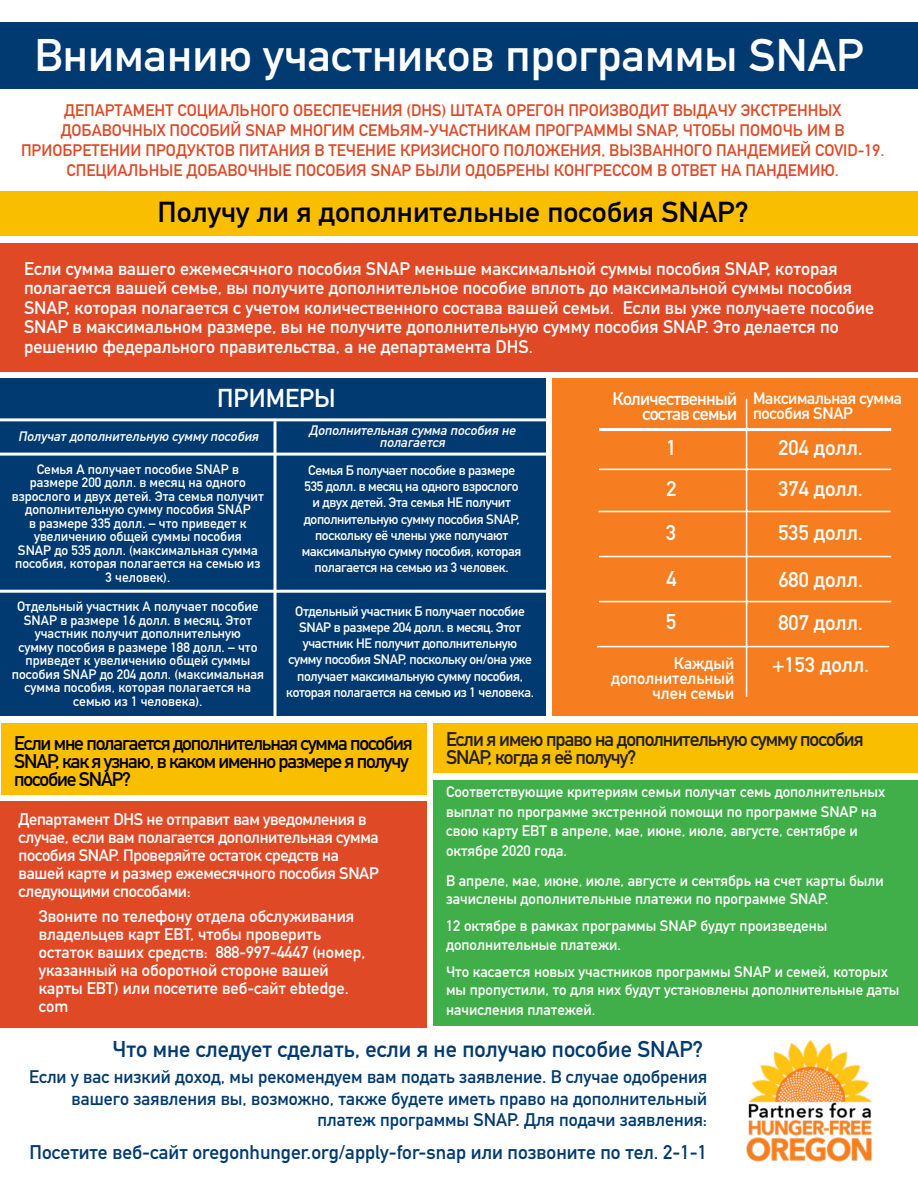
<style>
.page{position:relative;width:918px;height:1188px;background:#fff}
.page>*{position:absolute;margin:0;border:0;box-sizing:border-box;transform-origin:0 0}
.t1{font:700 45px "DIN Alternate";color:#fff;scale:1.04 1}
.t2{font:700 28.5px "DIN Alternate";color:#000;scale:1.05 1}
.t3{font:700 25.5px "DIN Alternate";color:#fff}
.t4{font:700 22.5px "DIN Alternate";color:#003a70}
.t5{font:700 21px "DIN Alternate";color:#fff}
.t6{font:700 19.5px/18px "DIN Alternate";letter-spacing:-.06em;color:#000}
.t7{font:700 19.5px "DIN Alternate";color:#003a70}
.t8{font:700 19.5px/18px "DIN Alternate";letter-spacing:-.05em;color:#231f20}
.t9{font:700 18px/19.5px "DIN Alternate";color:#fff}
.t10{font:700 18px/21.6px "DIN Alternate";color:#003a70;text-align:right}
.t11{font:700 18px/15px "DIN Alternate";letter-spacing:-.04em;color:#fff;text-align:right}
.t12{font:700 16.5px/19.8px "DIN Alternate";color:#df4926;text-align:center}
.t13{font:700 16.5px/18px "DIN Alternate";letter-spacing:-.02em;color:#fff}
.t14{font:700 16.5px/18px "DIN Alternate";color:#fff;text-align:right}
.t15{font:700 15px/19.5px "DIN Alternate";color:#fff}
.t16{font:700 13.5px/13.5px "DIN Alternate";color:#fff;text-align:center}
.t17{font:700 13.5px/16.2px "DIN Alternate";letter-spacing:-.025em;color:#fff;text-align:center}
.t18{font:italic 700 13.5px/12px "DIN Alternate";color:#fff;text-align:center}
</style>
<div class="page">
<div style="left:0;top:22px;width:918px;height:67px;background:#003a70"></div>
<div style="left:0;top:191px;width:918px;height:44px;background:#f9be00"></div>
<div style="left:0;top:244px;width:918px;height:128px;background:#df4926"></div>
<div style="left:0;top:378px;width:545px;height:338px;background:#003a70"></div>
<hr style="left:0;top:418px;width:563px;height:3px;background:#fff">
<hr style="left:0;top:453px;width:563px;height:3px;background:#fff">
<hr style="left:274px;top:421px;width:3px;height:328px;background:#fff">
<hr style="left:0;top:590px;width:562px;height:3px;background:#fff">
<div style="left:433px;top:724px;width:485px;height:49px;background:#f9be00"></div>
<div style="left:552px;top:378px;width:366px;height:338px;background:#f67e20"></div>
<hr style="left:746px;top:399px;width:1px;height:298px;background:#fff">
<hr style="left:599px;top:428px;width:292px;height:3px;background:#fff">
<hr style="left:599px;top:469px;width:292px;height:1px;background:#fff">
<hr style="left:598px;top:511px;width:293px;height:1px;background:#fff">
<hr style="left:599px;top:556px;width:292px;height:1px;background:#fff">
<hr style="left:599px;top:601px;width:292px;height:1px;background:#fff">
<hr style="left:597px;top:646px;width:292px;height:1px;background:#fff">
<div style="left:433px;top:780px;width:485px;height:246px;background:#40ae49"></div>
<div style="left:1px;top:724px;width:426px;height:71px;background:#f9be00"></div>
<div style="left:0;top:801px;width:427px;height:227px;background:#df4926"></div>
<img style="left:746px;top:1041px;width:126px;height:121px">
<p class="t1" style="left:34px;top:20px;width:799px">Вниманию участников программы SNAP</p>
<p class="t12" style="left:21px;top:100px;width:865px">ДЕПАРТАМЕНТ СОЦИАЛЬНОГО ОБЕСПЕЧЕНИЯ (DHS) ШТАТА ОРЕГОН ПРОИЗВОДИТ ВЫДАЧУ ЭКСТРЕННЫХ ДОБАВОЧНЫХ ПОСОБИЙ SNAP МНОГИМ СЕМЬЯМ-УЧАСТНИКАМ ПРОГРАММЫ SNAP, ЧТОБЫ ПОМОЧЬ ИМ В ПРИОБРЕТЕНИИ ПРОДУКТОВ ПИТАНИЯ В ТЕЧЕНИЕ КРИЗИСНОГО ПОЛОЖЕНИЯ, ВЫЗВАННОГО ПАНДЕМИЕЙ COVID-19.<br>СПЕЦИАЛЬНЫЕ ДОБАВОЧНЫЕ ПОСОБИЯ SNAP БЫЛИ ОДОБРЕНЫ КОНГРЕССОМ В ОТВЕТ НА ПАНДЕМИЮ.</p>
<p class="t2" style="left:158px;top:190px;width:565px">Получу ли я дополнительные пособия SNAP?</p>
<p class="t9" style="left:24px;top:258px;width:852px">Если сумма вашего ежемесячного пособия SNAP меньше максимальной суммы пособия SNAP, которая полагается вашей семье, вы получите дополнительное пособие вплоть до максимальной суммы пособия SNAP, которая полагается с учетом количественного состава вашей семьи. Если вы уже получаете пособие SNAP в максимальном размере, вы не получите дополнительную сумму пособия SNAP. Это делается по решению федерального правительства, а не департамента DHS.</p>
<p class="t3" style="left:217px;top:379px;width:120px">ПРИМЕРЫ</p>
<p class="t18" style="left:18px;top:429px;width:245px">Получатдополнительную сумму пособия</p>
<p class="t18" style="left:309px;top:423px;width:211px">Дополнительная сумма пособия не полагается</p>
<p class="t16" style="left:12px;top:461px;width:254px">Семья A получает пособие SNAP в размере 200 долл. в месяц на одного взрослого и двух детей. Эта семья получит дополнительную сумму пособия SNAP<br>в размере 335 долл. – что приведет к увеличению общей суммы пособия<br>SNAP до 535 долл. (максимальная сумма пособия, которая полагается на семью из 3 человек).</p>
<p class="t17" style="left:302px;top:461px;width:221px">Семья Б получает пособие в размере 535 долл. в месяц на одного взрослого и двух детей. Эта семья НЕ получит дополнительную сумму пособия SNAP, поскольку её члены уже получают максимальную сумму пособия, которая полагается на семью из 3 человек.</p>
<p class="t16" style="left:12px;top:599px;width:254px">Отдельный участник A получает пособие SNAP в размере 16 долл. в месяц. Этот участник получит дополнительную<br>сумму пособия в размере 188 долл. – что приведет к увеличению общей суммы пособия SNAP до 204 долл. (максимальная сумма пособия, которая полагается на семью из 1 человека).</p>
<p class="t17" style="left:286px;top:602px;width:249px">Отдельный участник Б получает пособие SNAP в размере 204 долл. в месяц. Этот участник НЕ получит дополнительную сумму пособия SNAP, поскольку он/она уже получает максимальную сумму пособия, которая полагается на семью из 1 человека.</p>
<p class="t11" style="left:612px;top:390px;width:126px">Количественный состав семьи</p>
<p class="t13" style="left:753px;top:389px;width:151px;line-height:15px">Максимальная сумма пособия SNAP</p>
<p class="t5" style="left:666px;top:431px;width:12px">1</p>
<p class="t5" style="left:666px;top:472px;width:12px">2</p>
<p class="t5" style="left:666px;top:516px;width:12px">3</p>
<p class="t5" style="left:666px;top:563px;width:12px">4</p>
<p class="t5" style="left:666px;top:606px;width:12px">5</p>
<p class="t5" style="left:779px;top:432px;width:86px">204 долл.</p>
<p class="t5" style="left:779px;top:473px;width:86px">374 долл.</p>
<p class="t5" style="left:779px;top:517px;width:86px">535 долл.</p>
<p class="t5" style="left:779px;top:563px;width:86px">680 долл.</p>
<p class="t5" style="left:779px;top:606px;width:86px">807 долл.</p>
<p class="t5" style="left:772px;top:649px;width:99px">+153 долл.</p>
<p class="t14" style="left:611px;top:654px;width:124px;line-height:15px">Каждый дополнительный член семьи</p>
<p class="t8" style="left:446px;top:729px;width:419px">Если я имею право на дополнительную сумму пособия<br>SNAP, когда я её получу?</p>
<p class="t15" style="left:446px;top:781px;width:441px">Соответствующие критериям семьи получат семь дополнительных выплат по программе экстренной помощи по программе SNAP на свою карту EBT в апреле, мае, июне, июле, августе, сентябре и октябре 2020 года.</p>
<p class="t15" style="left:446px;top:871px;width:439px;line-height:18px">В апреле, мае, июне, июле, августе и сентябрь на счет карты были зачислены дополнительные платежи по программе SNAP.</p>
<p class="t15" style="left:446px;top:915px;width:383px">12 октябре в рамках программы SNAP будут произведены дополнительные платежи.</p>
<p class="t15" style="left:446px;top:962px;width:455px;line-height:18px">Что касается новых участников программы SNAP и семей, которых мы пропустили, то для них будут установлены дополнительные даты</p>
<p class="t15" style="left:446px;top:999px;width:151px">начисления платежей.</p>
<p class="t6" style="left:14px;top:733px;width:400px">Если мне полагается дополнительная сумма пособия<br>SNAP, как я узнаю, в каком именно размере я получу пособие SNAP?</p>
<p class="t13" style="left:19px;top:809px;width:362px">Департамент DHS не отправит вам уведомления в случае, если вам полагается дополнительная сумма пособия SNAP. Проверяйте остаток средств на вашей карте и размер ежемесячного пособия SNAP следующими способами:</p>
<p class="t14" style="left:39px;top:906px;width:328px;text-align:left">Звоните по телефону отдела обслуживания владельцев карт EBT, чтобы проверить остаток ваших средств: 888-997-4447 (номер, указанный на оборотной стороне вашей карты EBT) или посетите веб-сайт ebtedge. com</p>
<p class="t4" style="left:113px;top:1032px;width:592px">Что мне следует сделать, если я не получаю пособие SNAP?</p>
<p class="t10" style="left:29px;top:1065px;width:680px">Если у вас низкий доход, мы рекомендуем вам подать заявление. В случае одобрения вашего заявления вы, возможно, также будете иметь право на дополнительный платеж программы SNAP. Для подачи заявления:</p>
<p class="t7" style="left:30px;top:1138px;width:679px">Посетите веб-сайт oregonhunger.org/apply-for-snap или позвоните по тел. 2-1-1</p>
</div>
